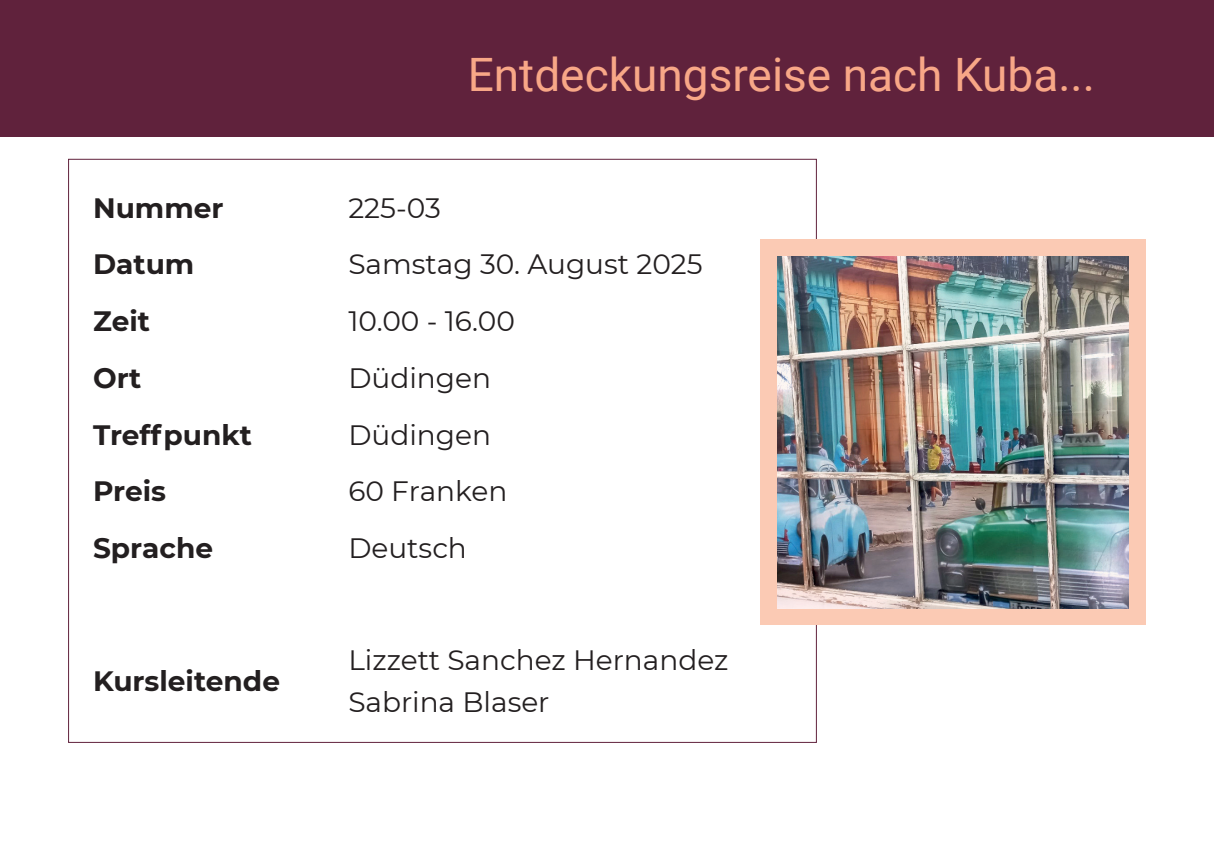
<style>
.page{position:relative;width:1214px;height:862px;background:#fff}
.page>*{position:absolute;margin:0;border:0;box-sizing:border-box;transform-origin:0 0}
.t1{font:46px "Roboto";color:#f8a787}
.t2{font:28px/42px "Montserrat";color:#231f20}
.t3{font:700 28px "Montserrat";color:#231f20}
</style>
<div class="page">
<svg style="left:68px;top:158px;width:749px;height:585px"></svg>
<div style="left:760px;top:239px;width:385px;height:386px;background:#fbcab4"></div>
<div style="left:0;top:0;width:1213px;height:136px;background:#60223c"></div>
<img style="left:777px;top:256px;width:351px;height:352px">
<h1 class="t1" style="left:467px;top:43px;width:628px">Entdeckungsreise nach Kuba...</h1>
<p class="t3" style="left:93px;top:188px;width:132px">Nummer</p>
<p class="t2" style="left:348px;top:186px;width:94px">225-03</p>
<p class="t3" style="left:93px;top:244px;width:103px">Datum</p>
<p class="t2" style="left:348px;top:242px;width:356px">Samstag 30. August 2025</p>
<p class="t3" style="left:93px;top:301px;width:58px">Zeit</p>
<p class="t2" style="left:348px;top:299px;width:168px">10.00 - 16.00</p>
<p class="t3" style="left:93px;top:358px;width:50px">Ort</p>
<p class="t2" style="left:348px;top:356px;width:144px">Düdingen</p>
<p class="t3" style="left:93px;top:414px;width:160px">Treffpunkt</p>
<p class="t2" style="left:348px;top:413px;width:144px">Düdingen</p>
<p class="t3" style="left:93px;top:471px;width:74px">Preis</p>
<p class="t2" style="left:348px;top:469px;width:160px">60 Franken</p>
<p class="t3" style="left:93px;top:528px;width:122px">Sprache</p>
<p class="t2" style="left:348px;top:526px;width:120px">Deutsch</p>
<p class="t3" style="left:93px;top:661px;width:188px">Kursleitende</p>
<p class="t2" style="left:348px;top:638px;width:381px">Lizzett Sanchez Hernandez<br>Sabrina Blaser</p>
</div>
